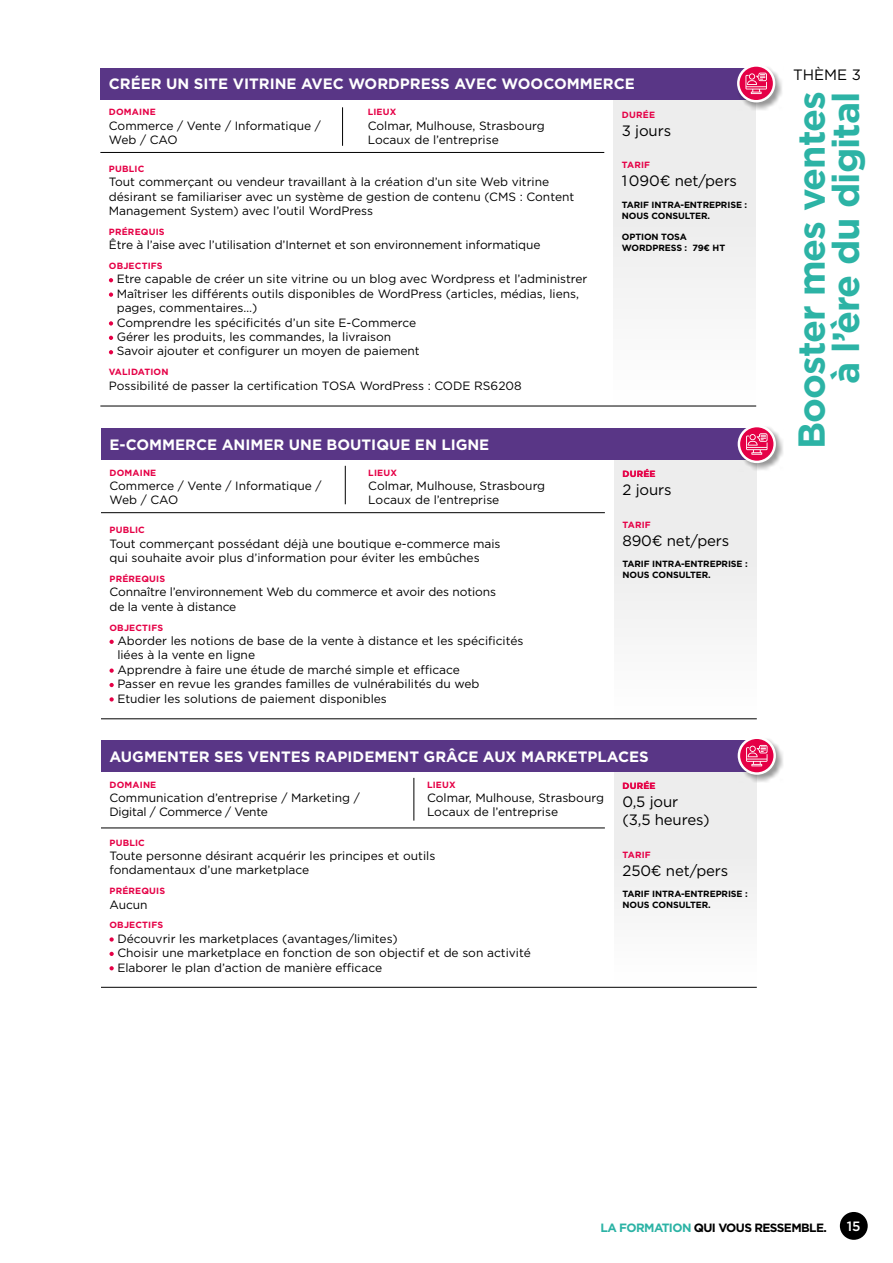
<style>
.page{position:relative;width:893px;height:1263px;background:#fff}
.page>*{position:absolute;margin:0;border:0;box-sizing:border-box;transform-origin:0 0}
.t1{font:700 37.5px/34.5px "Gotham";letter-spacing:-.025em;color:#2cb3a5;text-align:right}
.t2{font:700 15px "Gotham";color:#fff}
.t3{font:15px/18px "Gotham";letter-spacing:-.01em;color:#000}
.t4{font:500 13.5px "Gotham";color:#fff}
.t5{font:12px/14.4px "Gotham";color:#000}
.t6{font:700 12px "Gotham";letter-spacing:-.05em;color:#000}
.t7{font:700 9px "Gotham";letter-spacing:.02em;color:#e50046}
.t8{font:700 9px/10.8px "Gotham";letter-spacing:-.01em;color:#000}
.s1{color:#2cb3a5}
</style>
<div class="page">
<div style="left:840px;top:1212px;width:28px;height:28px;background:#000;border-radius:50%"></div>
<div style="left:614px;top:459px;width:143px;height:259px;background:#ededed"></div>
<div style="left:614px;top:771px;width:143px;height:212px;background:#ededed"></div>
<div style="left:101px;top:428px;width:656px;height:31px;background:#593686"></div>
<div style="left:101px;top:740px;width:656px;height:31px;background:#593686"></div>
<hr style="left:101px;top:718px;width:656px;height:1px;background:#000">
<hr style="left:101px;top:987px;width:656px;height:1px;background:#000">
<svg style="left:109px;top:640px;width:5px;height:4px"></svg>
<svg style="left:109px;top:668px;width:5px;height:5px"></svg>
<svg style="left:109px;top:683px;width:5px;height:4px"></svg>
<svg style="left:109px;top:697px;width:5px;height:4px"></svg>
<svg style="left:109px;top:937px;width:5px;height:4px"></svg>
<svg style="left:109px;top:952px;width:5px;height:4px"></svg>
<svg style="left:109px;top:966px;width:5px;height:4px"></svg>
<div style="left:738px;top:737px;width:46px;height:46px;background:#000;opacity:.4"></div>
<svg style="left:739px;top:738px;width:36px;height:35px"></svg>
<div style="left:738px;top:736px;width:38px;height:39px;border:2px solid #fff;border-radius:50%"></div>
<svg style="left:746px;top:745px;width:21px;height:21px"></svg>
<div style="left:738px;top:425px;width:46px;height:46px;background:#000;opacity:.4"></div>
<svg style="left:739px;top:426px;width:36px;height:36px"></svg>
<div style="left:738px;top:425px;width:38px;height:38px;border:2px solid #fff;border-radius:50%"></div>
<svg style="left:746px;top:433px;width:21px;height:22px"></svg>
<hr style="left:101px;top:512px;width:504px;height:1px;background:#000">
<hr style="left:101px;top:828px;width:504px;height:1px;background:#000">
<hr style="left:345px;top:466px;width:1px;height:38px;background:#000">
<hr style="left:414px;top:778px;width:1px;height:43px;background:#000">
<div style="left:613px;top:100px;width:143px;height:306px;background:#ededed"></div>
<div style="left:100px;top:69px;width:656px;height:31px;background:#593686"></div>
<hr style="left:100px;top:406px;width:656px;height:1px;background:#000">
<svg style="left:109px;top:278px;width:4px;height:4px"></svg>
<svg style="left:109px;top:292px;width:4px;height:5px"></svg>
<svg style="left:109px;top:321px;width:4px;height:5px"></svg>
<svg style="left:109px;top:336px;width:4px;height:4px"></svg>
<svg style="left:109px;top:350px;width:4px;height:4px"></svg>
<div style="left:737px;top:64px;width:46px;height:47px;background:#000;opacity:.4"></div>
<svg style="left:738px;top:65px;width:36px;height:36px"></svg>
<div style="left:737px;top:64px;width:38px;height:38px;border:2px solid #fff;border-radius:50%"></div>
<svg style="left:745px;top:73px;width:22px;height:21px"></svg>
<hr style="left:100px;top:152px;width:504px;height:1px;background:#000">
<hr style="left:342px;top:107px;width:1px;height:39px;background:#000">
<p class="t2" style="left:109px;top:73px;width:528px">CRÉER UN SITE VITRINE AVEC WORDPRESS AVEC WOOCOMMERCE</p>
<p class="t7" style="left:109px;top:106px;width:48px">DOMAINE</p>
<p class="t5" style="left:109px;top:118px;width:214px">Commerce / Vente / Informatique /<br>Web / CAO</p>
<p class="t7" style="left:368px;top:106px;width:30px">LIEUX</p>
<p class="t5" style="left:368px;top:118px;width:178px">Colmar, Mulhouse, Strasbourg<br>Locaux de l’entreprise</p>
<p class="t7" style="left:109px;top:163px;width:37px">PUBLIC</p>
<p class="t5" style="left:109px;top:175px;width:467px">Tout commerçant ou vendeur travaillant à la création d’un site Web vitrine désirant se familiariser avec un système de gestion de contenu (CMS : Content<br>Management System) avec l’outil WordPress</p>
<p class="t7" style="left:109px;top:226px;width:57px">PRÉREQUIS</p>
<p class="t5" style="left:109px;top:238px;width:433px">Être à l’aise avec l’utilisation d’Internet et son environnement informatique</p>
<p class="t7" style="left:109px;top:260px;width:55px">OBJECTIFS</p>
<p class="t5" style="left:117px;top:272px;width:472px">Etre capable de créer un site vitrine ou un blog avec Wordpress et l’administrer Maîtriser les différents outils disponibles de WordPress (articles, médias, liens, pages, commentaires…)<br>Comprendre les spécificités d’un site E-Commerce<br>Gérer les produits, les commandes, la livraison<br>Savoir ajouter et configurer un moyen de paiement</p>
<p class="t7" style="left:109px;top:366px;width:61px">VALIDATION</p>
<p class="t5" style="left:109px;top:378px;width:414px">Possibilité de passer la certification TOSA WordPress : CODE RS6208</p>
<p class="t2" style="left:109px;top:434px;width:381px">E-COMMERCE ANIMER UNE BOUTIQUE EN LIGNE</p>
<p class="t7" style="left:109px;top:466px;width:48px">DOMAINE</p>
<p class="t5" style="left:109px;top:478px;width:214px">Commerce / Vente / Informatique /<br>Web / CAO</p>
<p class="t7" style="left:368px;top:466px;width:30px">LIEUX</p>
<p class="t5" style="left:368px;top:478px;width:178px">Colmar, Mulhouse, Strasbourg<br>Locaux de l’entreprise</p>
<p class="t7" style="left:109px;top:524px;width:37px">PUBLIC</p>
<p class="t5" style="left:109px;top:536px;width:393px">Tout commerçant possédant déjà une boutique e-commerce mais qui souhaite avoir plus d’information pour éviter les embûches</p>
<p class="t7" style="left:109px;top:573px;width:57px">PRÉREQUIS</p>
<p class="t5" style="left:109px;top:585px;width:388px">Connaître l’environnement Web du commerce et avoir des notions de la vente à distance</p>
<p class="t7" style="left:109px;top:621px;width:55px">OBJECTIFS</p>
<p class="t5" style="left:117px;top:633px;width:408px">Aborder les notions de base de la vente à distance et les spécificités liées à la vente en ligne<br>Apprendre à faire une étude de marché simple et efficace<br>Passer en revue les grandes familles de vulnérabilités du web Etudier les solutions de paiement disponibles</p>
<p class="t7" style="left:622px;top:109px;width:35px">DURÉE</p>
<p class="t3" style="left:622px;top:121px;width:51px">3 jours</p>
<p class="t7" style="left:622px;top:159px;width:30px">TARIF</p>
<p class="t3" style="left:622px;top:172px;width:117px">1 090€ net/pers</p>
<p class="t8" style="left:622px;top:199px;width:127px">TARIF INTRA-ENTREPRISE :<br>NOUS CONSULTER.</p>
<p class="t8" style="left:622px;top:232px;width:105px">OPTION TOSA<br>WORDPRESS : 79€ HT</p>
<p class="t7" style="left:622px;top:468px;width:35px">DURÉE</p>
<p class="t3" style="left:622px;top:480px;width:51px">2 jours</p>
<p class="t7" style="left:622px;top:518px;width:30px">TARIF</p>
<p class="t3" style="left:622px;top:531px;width:108px">890€ net/pers</p>
<p class="t8" style="left:622px;top:558px;width:127px">TARIF INTRA-ENTREPRISE :<br>NOUS CONSULTER.</p>
<p class="t2" style="left:109px;top:746px;width:541px">AUGMENTER SES VENTES RAPIDEMENT GRÂCE AUX MARKETPLACES</p>
<p class="t7" style="left:109px;top:778px;width:48px">DOMAINE</p>
<p class="t5" style="left:109px;top:790px;width:252px">Communication d’entreprise / Marketing /<br>Digital / Commerce / Vente</p>
<p class="t7" style="left:427px;top:778px;width:30px">LIEUX</p>
<p class="t5" style="left:427px;top:790px;width:178px">Colmar, Mulhouse, Strasbourg<br>Locaux de l’entreprise</p>
<p class="t7" style="left:109px;top:836px;width:37px">PUBLIC</p>
<p class="t5" style="left:109px;top:848px;width:327px">Toute personne désirant acquérir les principes et outils fondamentaux d’une marketplace</p>
<p class="t7" style="left:109px;top:885px;width:57px">PRÉREQUIS</p>
<p class="t5" style="left:109px;top:897px;width:39px">Aucun</p>
<p class="t7" style="left:109px;top:919px;width:55px">OBJECTIFS</p>
<p class="t5" style="left:117px;top:931px;width:415px">Découvrir les marketplaces (avantages/limites)<br>Choisir une marketplace en fonction de son objectif et de son activité<br>Elaborer le plan d’action de manière efficace</p>
<p class="t7" style="left:622px;top:780px;width:35px">DURÉE</p>
<p class="t3" style="left:622px;top:792px;width:89px">0,5 jour (3,5 heures)</p>
<p class="t7" style="left:622px;top:848px;width:30px">TARIF</p>
<p class="t3" style="left:622px;top:861px;width:107px">250€ net/pers</p>
<p class="t8" style="left:622px;top:888px;width:127px">TARIF INTRA-ENTREPRISE :<br>NOUS CONSULTER.</p>
<p class="t3" style="left:793px;top:65px;width:69px">THÈME 3</p>
<h1 class="t1" style="left:794px;top:449px;width:359px;rotate:-90deg">Booster mes ventes à l’ère du digital</h1>
<p class="t6" style="left:600px;top:1219px;width:228px"><span class="s1">LA FORMATION</span> QUI VOUS RESSEMBLE.</p>
<p class="t4" style="left:847px;top:1218px;width:15px">15</p>
</div>
